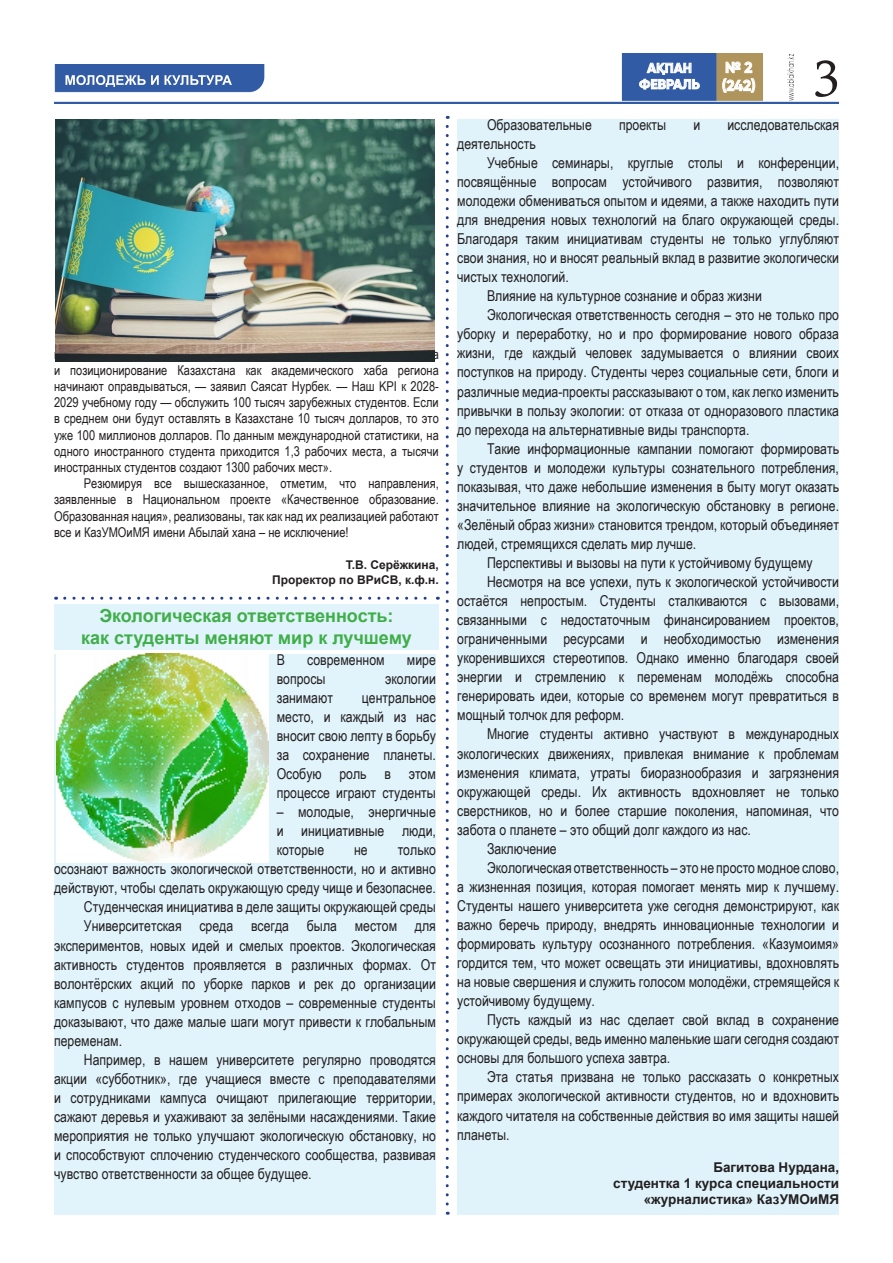
<style>
.page{position:relative;width:893px;height:1263px;background:#fff}
.page>*{position:absolute;margin:0;border:0;box-sizing:border-box;transform-origin:0 0}
.t1{font:75px "Arabic Typesetting";color:#231f20}
.t2{font:700 18px "Arial";color:#40ae49}
.t3{font:15px/19px "Arial Narrow";color:#231f20;text-align:justify}
.t4{font:700 15px "Gilroy";color:#fff}
.t5{font:13.5px/16.2px "Arial Narrow";color:#231f20;text-align:justify}
.t6{font:700 13.5px "Arial";color:#231f20}
.t7{font:700 13.5px "Gilroy";letter-spacing:.01em;color:#fff}
.t8{font:700 12px "Arial";color:#231f20}
</style>
<div class="page">
<img style="left:54px;top:53px;width:785px;height:51px">
<svg style="left:639px;top:63px;width:61px;height:26px;background:#7994c4"></svg>
<svg style="left:722px;top:62px;width:33px;height:31px"></svg>
<img style="left:787px;top:54px;width:6px;height:47px">
<img style="left:54px;top:65px;width:215px;height:31px">
<svg style="left:66px;top:75px;width:166px;height:12px"></svg>
<svg style="left:65px;top:597px;width:373px;height:3px"></svg>
<svg style="left:446px;top:126px;width:3px;height:1089px"></svg>
<img style="left:56px;top:120px;width:378px;height:241px">
<div style="left:54px;top:654px;width:382px;height:561px;background:#e1f4fc"></div>
<div style="left:54px;top:604px;width:385px;height:45px;background:#e1f4fc"></div>
<div style="left:457px;top:119px;width:382px;height:1096px;background:#e0f3fb"></div>
<img style="left:57px;top:654px;width:211px;height:208px">
<p class="t5" style="left:54px;top:361px;width:386px">и позиционирование Казахстана как академического хаба региона начинают оправдываться, — заявил Саясат Нурбек. — Наш KPI к 2028- 2029 учебному году — обслужить 100 тысяч зарубежных студентов. Если в среднем они будут оставлять в Казахстане 10 тысяч долларов, то это уже 100 миллионов долларов. По данным международной статистики, на одного иностранного студента приходится 1,3 рабочих места, а тысячи иностранных студентов создают 1300 рабочих мест».</p>
<p class="t5" style="left:54px;top:475px;width:386px;text-indent:30px">Резюмируя все вышесказанное, отметим, что направления, заявленные в Национальном проекте «Качественное образование.<br>Образованная нация», реализованы, так как над их реализацией работают все и КазУМОиМЯ имени Абылай хана – не исключение!</p>
<p class="t8" style="left:346px;top:556px;width:95px">Т.В. Серёжкина,</p>
<p class="t8" style="left:272px;top:571px;width:168px">Проректор по ВРиСВ, к.ф.н.</p>
<p class="t2" style="left:99px;top:603px;width:296px">Экологическая ответственность:</p>
<p class="t2" style="left:81px;top:625px;width:332px">как студенты меняют мир к лучшему</p>
<p class="t3" style="left:277px;top:649px;width:10px">В</p>
<p class="t3" style="left:307px;top:649px;width:79px">современном</p>
<p class="t3" style="left:407px;top:649px;width:31px">мире</p>
<p class="t3" style="left:277px;top:668px;width:51px">вопросы</p>
<p class="t3" style="left:385px;top:668px;width:52px">экологии</p>
<p class="t3" style="left:277px;top:687px;width:58px">занимают</p>
<p class="t3" style="left:277px;top:687px;width:161px;text-indent:85px">центральное место, и каждый из нас вносит свою лепту в борьбу за сохранение планеты.<br>Особую роль в этом процессе играют студенты</p>
<p class="t3" style="left:277px;top:802px;width:161px">– молодые, энергичные и инициативные люди, которые</p>
<p class="t3" style="left:54px;top:840px;width:383px;text-indent:344px">только осознают важность экологической ответственности, но и активно действуют, чтобы сделать окружающую среду чище и безопаснее.</p>
<p class="t3" style="left:84px;top:897px;width:354px">Студенческая инициатива в деле защиты окружающей среды</p>
<p class="t3" style="left:54px;top:916px;width:383px;text-indent:30px">Университетская среда всегда была местом для экспериментов, новых идей и смелых проектов. Экологическая активность студентов проявляется в различных формах. От волонтёрских акций по уборке парков и рек до организации кампусов с нулевым уровнем отходов – современные студенты доказывают, что даже малые шаги могут привести к глобальным переменам.</p>
<p class="t3" style="left:54px;top:1049px;width:383px;text-indent:30px">Например, в нашем университете регулярно проводятся акции «субботник», где учащиеся вместе с преподавателями и сотрудниками кампуса очищают прилегающие территории, сажают деревья и ухаживают за зелёными насаждениями. Такие мероприятия не только улучшают экологическую обстановку, но и способствуют сплочению студенческого сообщества, развивая чувство ответственности за общее будущее.</p>
<p class="t3" style="left:354px;top:840px;width:15px">не</p>
<p class="t7" style="left:647px;top:60px;width:46px">АҚПАН</p>
<p class="t7" style="left:639px;top:76px;width:62px">ФЕВРАЛЬ</p>
<p class="t4" style="left:725px;top:58px;width:29px">№ 2</p>
<p class="t4" style="left:722px;top:76px;width:35px">(242)</p>
<p class="t1" style="left:814px;top:37px;width:26px">3</p>
<p class="t3" style="left:487px;top:114px;width:106px">Образовательные</p>
<p class="t3" style="left:619px;top:114px;width:49px">проекты</p>
<p class="t3" style="left:693px;top:114px;width:8px">и</p>
<p class="t3" style="left:727px;top:114px;width:113px">исследовательская</p>
<p class="t3" style="left:457px;top:133px;width:80px">деятельность</p>
<p class="t3" style="left:457px;top:152px;width:383px;text-indent:30px">Учебные семинары, круглые столы и конференции, посвящённые вопросам устойчивого развития, позволяют молодежи обмениваться опытом и идеями, а также находить пути для внедрения новых технологий на благо окружающей среды.<br>Благодаря таким инициативам студенты не только углубляют свои знания, но и вносят реальный вклад в развитие экологически чистых технологий.</p>
<p class="t3" style="left:487px;top:286px;width:276px">Влияние на культурное сознание и образ жизни</p>
<p class="t3" style="left:457px;top:305px;width:383px;text-indent:30px">Экологическая ответственность сегодня – это не только про уборку и переработку, но и про формирование нового образа жизни, где каждый человек задумывается о влиянии своих поступков на природу. Студенты через социальные сети, блоги и различные медиа-проекты рассказывают о том, как легко изменить привычки в пользу экологии: от отказа от одноразового пластика до перехода на альтернативные виды транспорта.</p>
<p class="t3" style="left:457px;top:438px;width:383px;text-indent:30px">Такие информационные кампании помогают формировать у студентов и молодежи культуры сознательного потребления, показывая, что даже небольшие изменения в быту могут оказать значительное влияние на экологическую обстановку в регионе. «Зелёный образ жизни» становится трендом, который объединяет людей, стремящихся сделать мир лучше.</p>
<p class="t3" style="left:487px;top:553px;width:327px">Перспективы и вызовы на пути к устойчивому будущему</p>
<p class="t3" style="left:457px;top:572px;width:383px;text-indent:30px">Несмотря на все успехи, путь к экологической устойчивости остаётся непростым. Студенты сталкиваются с вызовами, связанными с недостаточным финансированием проектов, ограниченными ресурсами и необходимостью изменения укоренившихся стереотипов. Однако именно благодаря своей энергии и стремлению к переменам молодёжь способна генерировать идеи, которые со временем могут превратиться в мощный толчок для реформ.</p>
<p class="t3" style="left:457px;top:724px;width:383px;text-indent:30px">Многие студенты активно участвуют в международных экологических движениях, привлекая внимание к проблемам изменения климата, утраты биоразнообразия и загрязнения окружающей среды. Их активность вдохновляет не только сверстников, но и более старшие поколения, напоминая, что забота о планете – это общий долг каждого из нас.</p>
<p class="t3" style="left:487px;top:838px;width:71px">Заключение</p>
<p class="t3" style="left:457px;top:857px;width:383px;text-indent:30px">Экологическая ответственность – это не просто модное слово, а жизненная позиция, которая помогает менять мир к лучшему.<br>Студенты нашего университета уже сегодня демонстрируют, как важно беречь природу, внедрять инновационные технологии и формировать культуру осознанного потребления. «Казумоимя» гордится тем, что может освещать эти инициативы, вдохновлять на новые свершения и служить голосом молодёжи, стремящейся к устойчивому будущему.</p>
<p class="t3" style="left:457px;top:1010px;width:383px;text-indent:30px">Пусть каждый из нас сделает свой вклад в сохранение окружающей среды, ведь именно маленькие шаги сегодня создают основы для большого успеха завтра.</p>
<p class="t3" style="left:457px;top:1067px;width:383px;text-indent:30px">Эта статья призвана не только рассказать о конкретных примерах экологической активности студентов, но и вдохновить каждого читателя на собственные действия во имя защиты нашей планеты.</p>
<p class="t6" style="left:713px;top:1158px;width:127px">Багитова Нурдана,</p>
<p class="t6" style="left:613px;top:1174px;width:227px">студентка 1 курса специальности</p>
<p class="t6" style="left:644px;top:1190px;width:197px">«журналистика» КазУМОиМЯ</p>
</div>
